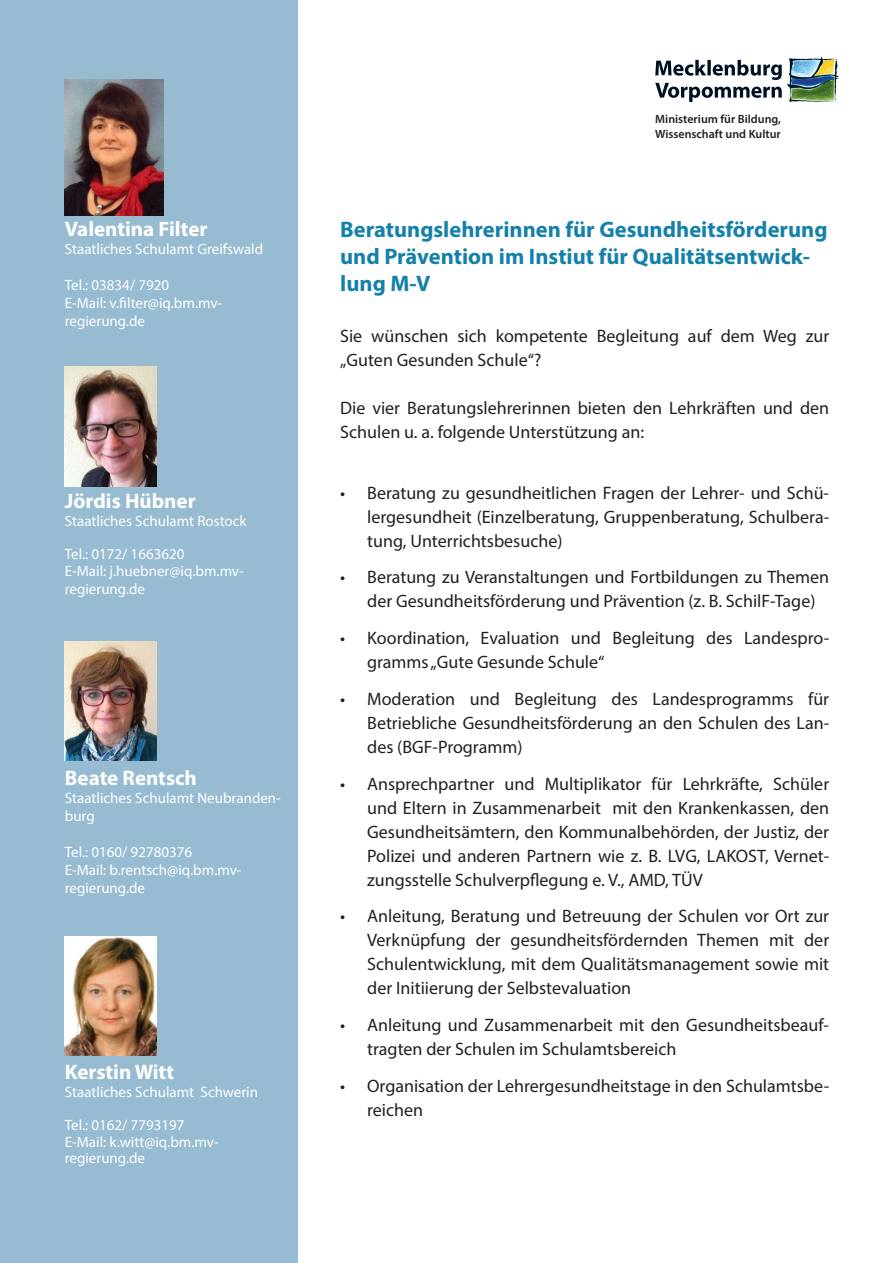
<style>
.page{position:relative;width:893px;height:1263px;background:#fff}
.page>*{position:absolute;margin:0;border:0;box-sizing:border-box;transform-origin:0 0}
.t1{font:700 22.5px/27px "Myriad Pro";color:#1581aa}
.t2{font:700 21px "Myriad Pro";color:#fff}
.t3{font:18px/24px "Myriad Pro";color:#231f20}
.t4{font:15px/18px "Myriad Pro";color:#fff}
.t5{font:600 12px/15px "Myriad Pro";color:#231f20}
</style>
<div class="page">
<div style="left:0;top:0;width:298px;height:1263px;background:#97bcd2"></div>
<svg style="left:809px;top:58px;width:12px;height:1px"></svg>
<svg style="left:655px;top:60px;width:127px;height:42px"></svg>
<img style="left:65px;top:79px;width:99px;height:136px">
<img style="left:65px;top:367px;width:91px;height:119px">
<img style="left:65px;top:641px;width:91px;height:119px">
<img style="left:65px;top:936px;width:91px;height:120px">
<p class="t2" style="left:65px;top:215px;width:144px">Valentina Filter</p>
<p class="t4" style="left:65px;top:239px;width:200px">Staatliches Schulamt Greifswald</p>
<p class="t4" style="left:65px;top:275px;width:159px">Tel.: 03834/ 7920<br>E-Mail: v.filter@iq.bm.mv&shy;regierung.de</p>
<p class="t2" style="left:65px;top:488px;width:132px">Jördis Hübner</p>
<p class="t4" style="left:65px;top:512px;width:183px">Staatliches Schulamt Rostock</p>
<p class="t4" style="left:65px;top:546px;width:180px;line-height:16.5px">Tel.: 0172/ 1663620<br>E-Mail: j.huebner@iq.bm.mv-</p>
<p class="t4" style="left:65px;top:580px;width:82px">regierung.de</p>
<p class="t2" style="left:65px;top:764px;width:134px">Beate Rentsch</p>
<p class="t4" style="left:65px;top:788px;width:218px">Staatliches Schulamt Neubranden&shy;burg</p>
<p class="t4" style="left:65px;top:842px;width:178px">Tel.: 0160/ 92780376<br>E-Mail: b.rentsch@iq.bm.mv&shy;regierung.de</p>
<p class="t2" style="left:65px;top:1058px;width:111px">Kerstin Witt</p>
<p class="t4" style="left:65px;top:1083px;width:195px">Staatliches Schulamt Schwerin</p>
<p class="t4" style="left:65px;top:1116px;width:155px;line-height:16.5px">Tel.: 0162/ 7793197<br>E-Mail: k.witt@iq.bm.mv&shy;regierung.de</p>
<p class="t5" style="left:655px;top:112px;width:127px">Ministerium für Bildung,<br>Wissenschaft und Kultur</p>
<p class="t1" style="left:340px;top:215px;width:489px">Beratungslehrerinnen für Gesundheitsförderung und Prävention im Instiut für Qualitätsentwick&shy;lung M-V</p>
<p class="t3" style="left:340px;top:323px;width:490px">Sie wünschen sich kompetente Begleitung auf dem Weg zur „Guten Gesunden Schule“?</p>
<p class="t3" style="left:340px;top:395px;width:491px">Die vier Beratungslehrerinnen bieten den Lehrkräften und den<br>Schulen u. a. folgende Unterstützung an:</p>
<p class="t3" style="left:367px;top:480px;width:463px;text-align:justify;text-indent:-27px">• Beratung zu gesundheitlichen Fragen der Lehrer- und Schü&shy;lergesundheit (Einzelberatung, Gruppenberatung, Schulbera&shy;tung, Unterrichtsbesuche)</p>
<p class="t3" style="left:367px;top:565px;width:463px;text-indent:-27px">• Beratung zu Veranstaltungen und Fortbildungen zu Themen der Gesundheitsförderung und Prävention (z. B. SchilF-Tage)</p>
<p class="t3" style="left:367px;top:626px;width:463px;text-indent:-27px">• Koordination, Evaluation und Begleitung des Landespro&shy;gramms „Gute Gesunde Schule“</p>
<p class="t3" style="left:367px;top:686px;width:463px;text-align:justify;text-indent:-27px">• Moderation und Begleitung des Landesprogramms für Betriebliche Gesundheitsförderung an den Schulen des Lan&shy;des (BGF-Programm)</p>
<p class="t3" style="left:367px;top:771px;width:463px;text-align:justify;text-indent:-27px">• Ansprechpartner und Multiplikator für Lehrkräfte, Schüler und Eltern in Zusammenarbeit mit den Krankenkassen, den Gesundheitsämtern, den Kommunalbehörden, der Justiz, der Polizei und anderen Partnern wie z. B. LVG, LAKOST, Vernet&shy;zungsstelle Schulverpflegung e. V., AMD, TÜV</p>
<p class="t3" style="left:367px;top:904px;width:464px;text-align:justify;text-indent:-27px">• Anleitung, Beratung und Betreuung der Schulen vor Ort zur Verknüpfung der gesundheitsfördernden Themen mit der Schulentwicklung, mit dem Qualitätsmanagement sowie mit der Initiierung der Selbstevaluation</p>
<p class="t3" style="left:367px;top:1013px;width:463px;text-indent:-27px">• Anleitung und Zusammenarbeit mit den Gesundheitsbeauf&shy;tragten der Schulen im Schulamtsbereich</p>
<p class="t3" style="left:367px;top:1073px;width:463px;text-indent:-27px">• Organisation der Lehrergesundheitstage in den Schulamtsbe&shy;reichen</p>
</div>
